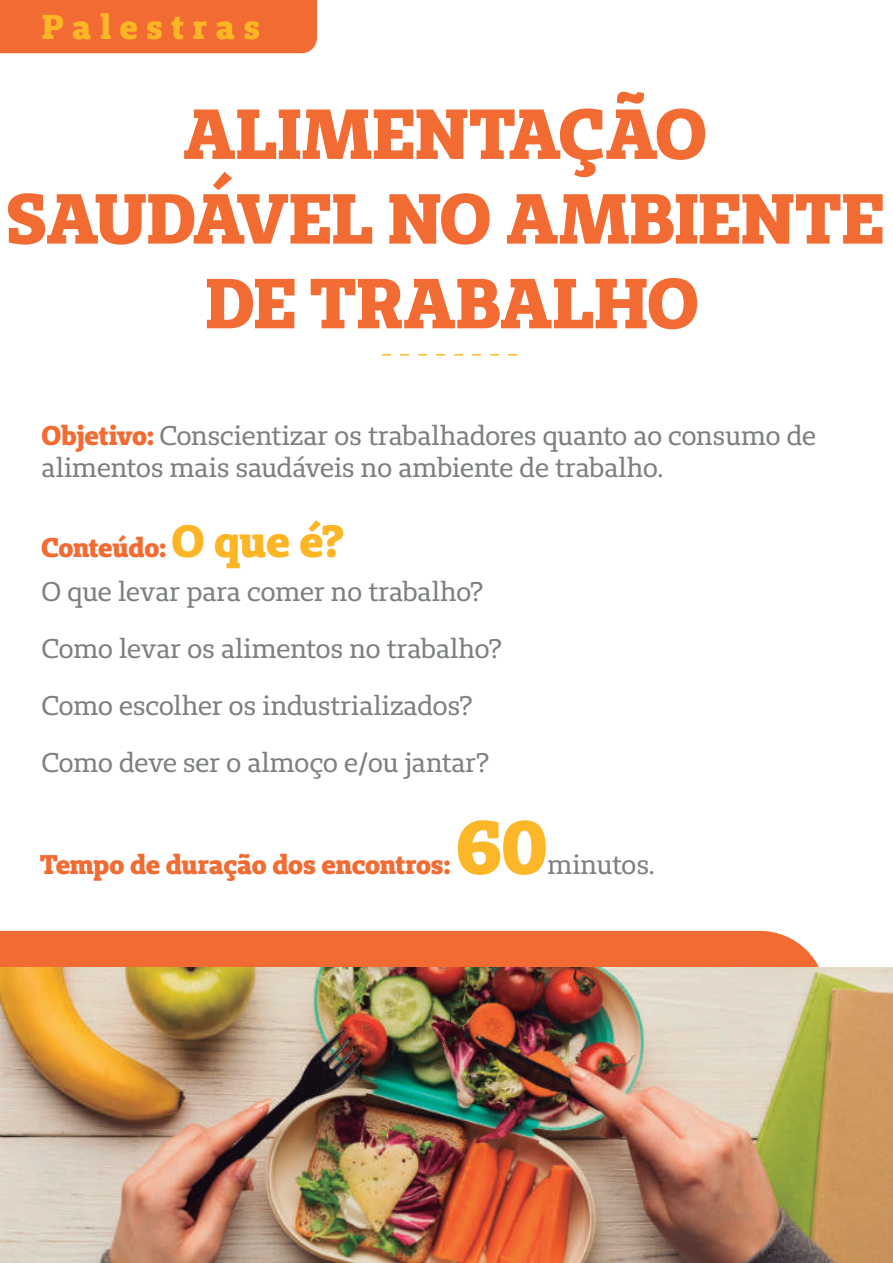
<style>
.page{position:relative;width:893px;height:1263px;background:#fff}
.page>*{position:absolute;margin:0;border:0;box-sizing:border-box;transform-origin:0 0}
.t1{font:800 75px "Unimed Slab";color:#fcb729}
.t2{font:800 70.5px/84.8px "Unimed Slab";color:#f26b33;text-align:center}
.t3{font:800 34.5px "Unimed Slab";letter-spacing:.245em;color:#fcb524}
.t4{font:27px/57px "Unimed Slab";letter-spacing:-.005em;color:#7c8081}
.t5{font:800 27px "Unimed Slab";letter-spacing:-.015em;color:#f26b33}
.s1{font-weight:800;color:#f26b33}
.s2{font-size:45px;color:#fcb524}
</style>
<div class="page">
<div style="left:0;top:0;width:317px;height:53px;background:#f26b33"></div>
<div style="left:0;top:931px;width:826px;height:37px;background:#f26b33"></div>
<img style="left:0;top:968px;width:893px;height:295px">
<svg style="left:382px;top:354px;width:136px;height:2px"></svg>
<p class="t3" style="left:42px;top:4px;width:219px">Palestras</p>
<h2 class="t2" style="left:5px;top:90px;width:880px">ALIMENTAÇÃO<br>SAUDÁVEL NO AMBIENTE<br>DE TRABALHO</h2>
<p class="t4" style="left:42px;top:419px;width:776px;line-height:32.4px"><span class="s1">Objetivo:</span> Conscientizar os trabalhadores quanto ao consumo de alimentos mais saudáveis no ambiente de trabalho.</p>
<p class="t5" style="left:41px;top:530px;width:305px">Conteúdo: <span class="s2">O que é?</span></p>
<p class="t4" style="left:42px;top:563px;width:462px">O que levar para comer no trabalho?<br>Como levar os alimentos no trabalho?<br>Como escolher os industrializados?<br>Como deve ser o almoço e/ou jantar?</p>
<p class="t5" style="left:40px;top:846px;width:412px">Tempo de duração dos encontros:</p>
<h1 class="t1" style="left:456px;top:797px;width:93px">60</h1>
<p class="t4" style="left:547px;top:835px;width:108px">minutos.</p>
</div>
